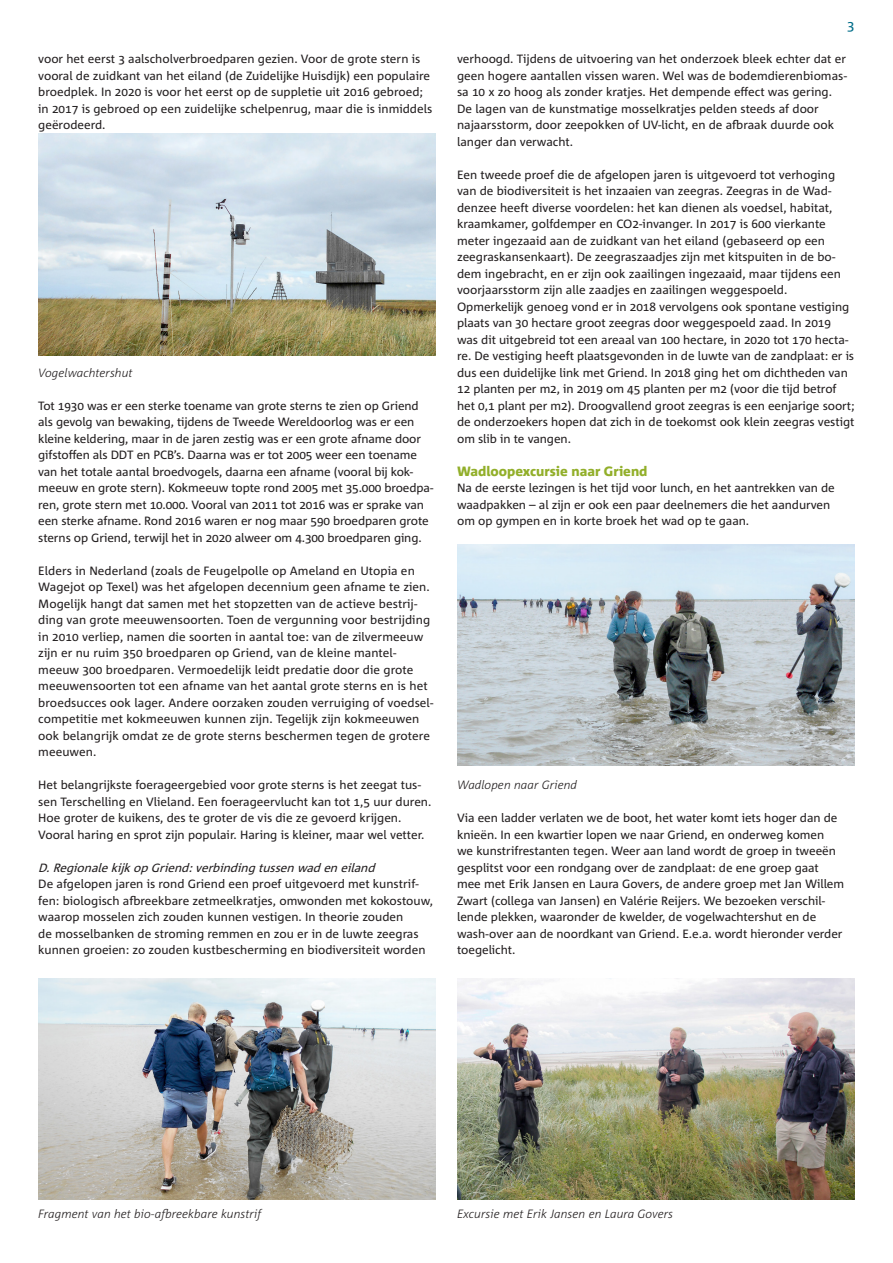
<style>
.page{position:relative;width:893px;height:1263px;background:#fff}
.page>*{position:absolute;margin:0;border:0;box-sizing:border-box;transform-origin:0 0}
._3__kopje_groen{font:800 13.5px "Corpid C1";color:#92af2a}
.t1{font:13.5px "Corpid C1";color:#006d89}
._6__Body{font:12px/16.5px "Corpid C1";letter-spacing:-.005em;color:#231f20}
._5__Beeld_bijschrift{font:italic 300 12px "Corpid C1";color:#231f20}
.body_italic{font:italic 12px "Corpid C1";color:#231f20}
</style>
<div class="page">
<img style="left:38px;top:978px;width:398px;height:221px">
<img style="left:457px;top:545px;width:398px;height:221px">
<img style="left:457px;top:978px;width:398px;height:221px">
<img style="left:38px;top:134px;width:398px;height:221px">
<p class="_6__Body" style="left:38px;top:50px;width:395px">voor het eerst 3 aalscholverbroedparen gezien. Voor de grote stern is vooral de zuidkant van het eiland (de Zuidelijke Huisdijk) een populaire broedplek. In 2020 is voor het eerst op de suppletie uit 2016 gebroed; in 2017 is gebroed op een zuidelijke schelpenrug, maar die is inmiddels geërodeerd.</p>
<p class="_5__Beeld_bijschrift" style="left:38px;top:365px;width:96px">Vogelwachtershut</p>
<p class="_6__Body" style="left:38px;top:397px;width:397px">Tot 1930 was er een sterke toename van grote sterns te zien op Griend als gevolg van bewaking, tijdens de Tweede Wereldoorlog was er een kleine keldering, maar in de jaren zestig was er een grote afname door gifstoffen als DDT en PCB’s. Daarna was er tot 2005 weer een toename van het totale aantal broedvogels, daarna een afname (vooral bij kok&shy;meeuw en grote stern). Kokmeeuw topte rond 2005 met 35.000 broedpa&shy;ren, grote stern met 10.000. Vooral van 2011 tot 2016 was er sprake van een sterke afname. Rond 2016 waren er nog maar 590 broedparen grote sterns op Griend, terwijl het in 2020 alweer om 4.300 broedparen ging.</p>
<p class="_6__Body" style="left:38px;top:562px;width:397px">Elders in Nederland (zoals de Feugelpolle op Ameland en Utopia en Wagejot op Texel) was het afgelopen decennium geen afname te zien.<br>Mogelijk hangt dat samen met het stopzetten van de actieve bestrij&shy;ding van grote meeuwensoorten. Toen de vergunning voor bestrijding in 2010 verliep, namen die soorten in aantal toe: van de zilvermeeuw zijn er nu ruim 350 broedparen op Griend, van de kleine mantel&shy;meeuw 300 broedparen. Vermoedelijk leidt predatie door die grote meeuwensoorten tot een afname van het aantal grote sterns en is het broedsucces ook lager. Andere oorzaken zouden verruiging of voedsel&shy;competitie met kokmeeuwen kunnen zijn. Tegelijk zijn kokmeeuwen ook belangrijk omdat ze de grote sterns beschermen tegen de grotere meeuwen.</p>
<p class="_6__Body" style="left:38px;top:776px;width:395px">Het belangrijkste foerageergebied voor grote sterns is het zeegat tus&shy;sen Terschelling en Vlieland. Een foerageervlucht kan tot 1,5 uur duren.<br>Hoe groter de kuikens, des te groter de vis die ze gevoerd krijgen.<br>Vooral haring en sprot zijn populair. Haring is kleiner, maar wel vetter.</p>
<p class="body_italic" style="left:38px;top:860px;width:342px">D.RegionalekijkopGriend:verbindingtussen waden eiland</p>
<p class="_6__Body" style="left:38px;top:875px;width:396px">De afgelopen jaren is rond Griend een proef uitgevoerd met kunstrif&shy;fen: biologisch afbreekbare zetmeelkratjes, omwonden met kokostouw, waarop mosselen zich zouden kunnen vestigen. In theorie zouden<br>de mosselbanken de stroming remmen en zou er in de luwte zeegras kunnen groeien: zo zouden kustbescherming en biodiversiteit worden</p>
<p class="t1" style="left:847px;top:17px;width:9px">3</p>
<p class="_6__Body" style="left:457px;top:50px;width:391px">verhoogd. Tijdens de uitvoering van het onderzoek bleek echter dat er geen hogere aantallen vissen waren. Wel was de bodemdierenbiomas&shy;sa 10 x zo hoog als zonder kratjes. Het dempende effect was gering.<br>De lagen van de kunstmatige mosselkratjes pelden steeds af door najaarsstorm, door zeepokken of UV-licht, en de afbraak duurde ook langer dan verwacht.</p>
<p class="_6__Body" style="left:457px;top:166px;width:385px">Een tweede proef die de afgelopen jaren is uitgevoerd tot verhoging van de biodiversiteit is het inzaaien van zeegras. Zeegras in de Wad&shy;denzee heeft diverse voordelen: het kan dienen als voedsel, habitat, kraamkamer, golfdemper en CO2-invanger. In 2017 is 600 vierkante meter ingezaaid aan de zuidkant van het eiland (gebaseerd op een zeegraskansenkaart). De zeegraszaadjes zijn met kitspuiten in de bo&shy;dem ingebracht, en er zijn ook zaailingen ingezaaid, maar tijdens een voorjaarsstorm zijn alle zaadjes en zaailingen weggespoeld.</p>
<p class="_6__Body" style="left:457px;top:298px;width:399px">Opmerkelijk genoeg vond er in 2018 vervolgens ook spontane vestiging plaats van 30 hectare groot zeegras door weggespoeld zaad. In 2019 was dit uitgebreid tot een areaal van 100 hectare, in 2020 tot 170 hecta&shy;re. De vestiging heeft plaatsgevonden in de luwte van de zandplaat: er is dus een duidelijke link met Griend. In 2018 ging het om dichtheden van 12 planten per m2, in 2019 om 45 planten per m2 (voor die tijd betrof het 0,1 plant per m2). Droogvallend groot zeegras is een eenjarige soort; de onderzoekers hopen dat zich in de toekomst ook klein zeegras vestigt om slib in te vangen.</p>
<p class="_3__kopje_groen" style="left:457px;top:463px;width:192px">Wadloopexcursie naar Griend</p>
<p class="_6__Body" style="left:457px;top:479px;width:379px">Na de eerste lezingen is het tijd voor lunch, en het aantrekken van de waadpakken – al zijn er ook een paar deelnemers die het aandurven om op gympen en in korte broek het wad op te gaan.</p>
<p class="_5__Beeld_bijschrift" style="left:457px;top:778px;width:122px">Wadlopen naar Griend</p>
<p class="_6__Body" style="left:457px;top:809px;width:389px">Via een ladder verlaten we de boot, het water komt iets hoger dan de knieën. In een kwartier lopen we naar Griend, en onderweg komen<br>we kunstrifrestanten tegen. Weer aan land wordt de groep in tweeën gesplitst voor een rondgang over de zandplaat: de ene groep gaat mee met Erik Jansen en Laura Govers, de andere groep met Jan Willem Zwart (collega van Jansen) en Valérie Reijers. We bezoeken verschil&shy;lende plekken, waaronder de kwelder, de vogelwachtershut en de wash-over aan de noordkant van Griend. E.e.a. wordt hieronder verder toegelicht.</p>
<p class="_5__Beeld_bijschrift" style="left:38px;top:1207px;width:225px">Fragment van het bio-afbreekbare kunstrif</p>
<p class="_5__Beeld_bijschrift" style="left:457px;top:1207px;width:218px">Excursie met Erik Jansen en Laura Govers</p>
</div>
